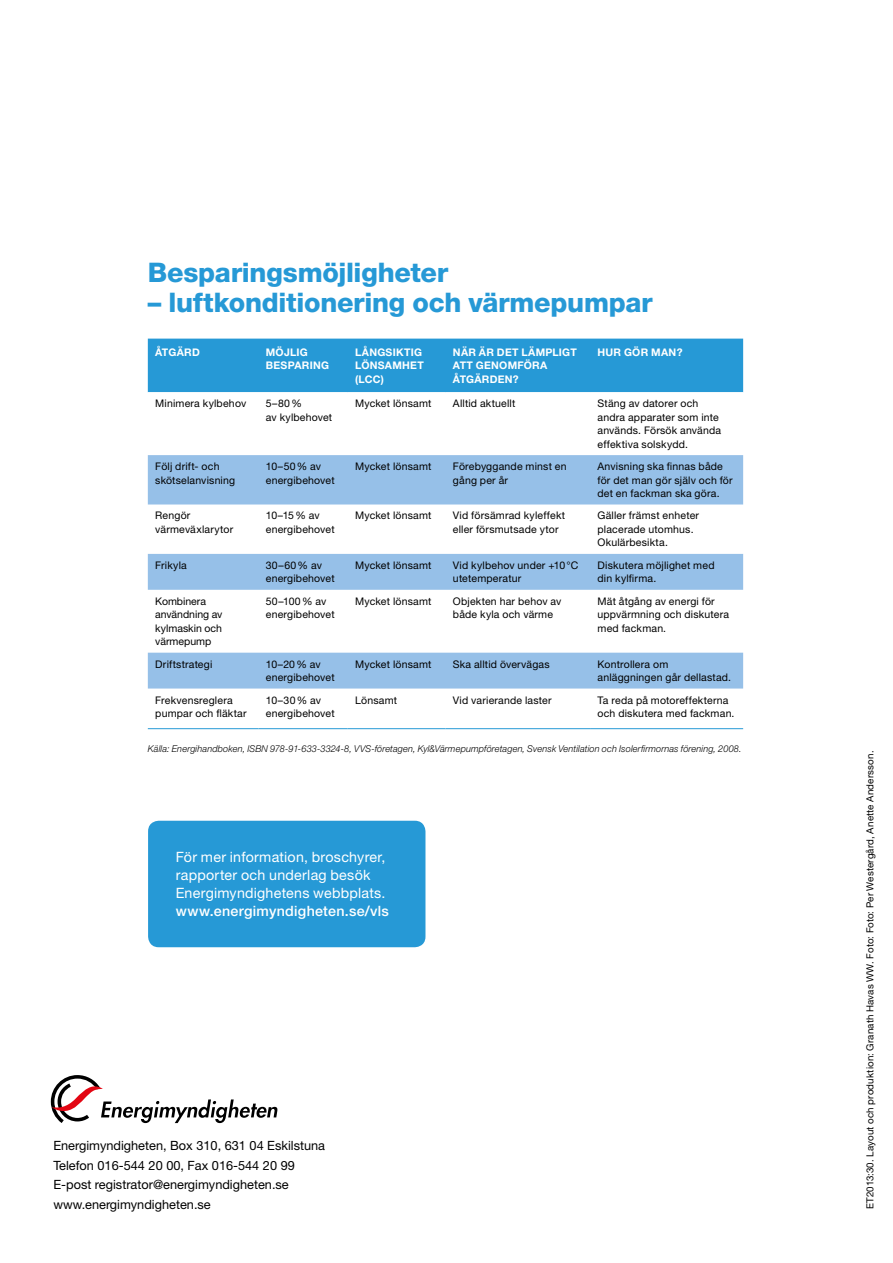
<style>
.page{position:relative;width:893px;height:1263px;background:#fff}
.page>*{position:absolute;margin:0;border:0;box-sizing:border-box;transform-origin:0 0}
.t1{font:800 27px "Helvetica Neue LT Std";letter-spacing:-.01em;color:#2699d6}
.t2{font:14.25px/18px "Helvetica Neue LT Std";letter-spacing:.015em;color:#fff}
.t3{font:12.75px/19.5px "Helvetica Neue LT Std";color:#000}
.t4{font:10.5px/13.5px "Helvetica Neue LT Std";letter-spacing:.015em;color:#000}
.t5{font:700 10.5px/13.5px "Helvetica Neue LT Std";letter-spacing:.025em;color:#fff}
.t6{font:9.75px "Helvetica Neue LT Std";color:#000}
.t7{font:italic 300 9.45px "Helvetica Neue LT Std";letter-spacing:.015em;color:#000}
.s1{font-weight:500}
</style>
<div class="page">
<div style="left:148px;top:821px;width:277px;height:126px;background:#2699d6;border-radius:11px"></div>
<svg style="left:51px;top:1075px;width:226px;height:48px"></svg>
<div style="left:148px;top:339px;width:595px;height:53px;background:#2699d6"></div>
<svg style="left:348px;top:392px;width:395px;height:297px"></svg>
<svg style="left:148px;top:455px;width:595px;height:233px;fill:#96c0e8"></svg>
<hr style="left:148px;top:728px;width:110px;height:1px;background:#2699d6">
<hr style="left:258px;top:728px;width:90px;height:1px;background:#2699d6">
<hr style="left:348px;top:728px;width:97px;height:1px;background:#2699d6">
<hr style="left:445px;top:728px;width:145px;height:1px;background:#2699d6">
<hr style="left:590px;top:728px;width:153px;height:1px;background:#2699d6">
<h1 class="t1" style="left:148px;top:257px;width:302px">Besparingsmöjligheter</h1>
<h1 class="t1" style="left:148px;top:287px;width:506px">– luftkonditionering och värmepumpar</h1>
<h2 class="t5" style="left:155px;top:345px;width:46px">ÅTGÄRD</h2>
<h2 class="t5" style="left:266px;top:345px;width:65px">MÖJLIG<br>BESPARING</h2>
<h2 class="t5" style="left:355px;top:345px;width:70px">LÅNGSIKTIG<br>LÖNSAMHET (LCC)</h2>
<h2 class="t5" style="left:453px;top:345px;width:125px">NÄR ÄR DET LÄMPLIGT<br>ATT GENOMFÖRA<br>ÅTGÄRDEN?</h2>
<h2 class="t5" style="left:597px;top:345px;width:87px">HUR GÖR MAN?</h2>
<p class="t4" style="left:155px;top:397px;width:93px">Minimera kylbehov</p>
<p class="t4" style="left:266px;top:397px;width:68px">5–80 %<br>av kylbehovet</p>
<p class="t4" style="left:355px;top:397px;width:78px">Mycket lönsamt</p>
<p class="t4" style="left:453px;top:397px;width:64px">Alltid aktuellt</p>
<p class="t4" style="left:597px;top:397px;width:125px">Stäng av datorer och andra apparater som inte används. Försök använda effektiva solskydd.</p>
<p class="t4" style="left:155px;top:459px;width:81px">Följ drift- och skötselanvisning</p>
<p class="t4" style="left:266px;top:459px;width:70px">10–50 % av energibehovet</p>
<p class="t4" style="left:355px;top:459px;width:78px">Mycket lönsamt</p>
<p class="t4" style="left:453px;top:459px;width:115px">Förebyggande minst en gång per år</p>
<p class="t4" style="left:597px;top:459px;width:137px">Anvisning ska finnas både för det man gör själv och för det en fackman ska göra.</p>
<p class="t4" style="left:155px;top:509px;width:79px">Rengör värmeväxlarytor</p>
<p class="t4" style="left:266px;top:509px;width:70px">10–15 % av energibehovet</p>
<p class="t4" style="left:355px;top:509px;width:78px">Mycket lönsamt</p>
<p class="t4" style="left:453px;top:509px;width:114px">Vid försämrad kyleffekt eller försmutsade ytor</p>
<p class="t4" style="left:597px;top:509px;width:103px">Gäller främst enheter placerade utomhus.<br>Okulärbesikta.</p>
<p class="t4" style="left:155px;top:558px;width:33px">Frikyla</p>
<p class="t4" style="left:266px;top:558px;width:70px">30–60 % av energibehovet</p>
<p class="t4" style="left:355px;top:558px;width:78px">Mycket lönsamt</p>
<p class="t4" style="left:453px;top:558px;width:127px">Vid kylbehov under +10 °C utetemperatur</p>
<p class="t4" style="left:597px;top:558px;width:119px">Diskutera möjlighet med din kylfirma.</p>
<p class="t4" style="left:155px;top:594px;width:69px">Kombinera användning av kylmaskin och värmepump</p>
<p class="t4" style="left:266px;top:594px;width:70px">50–100 % av energibehovet</p>
<p class="t4" style="left:355px;top:594px;width:78px">Mycket lönsamt</p>
<p class="t4" style="left:453px;top:594px;width:110px">Objekten har behov av både kyla och värme</p>
<p class="t4" style="left:597px;top:594px;width:133px">Mät åtgång av energi för uppvärmning och diskutera med fackman.</p>
<p class="t4" style="left:155px;top:657px;width:59px">Driftstrategi</p>
<p class="t4" style="left:266px;top:657px;width:70px">10–20 % av energibehovet</p>
<p class="t4" style="left:355px;top:657px;width:78px">Mycket lönsamt</p>
<p class="t4" style="left:453px;top:657px;width:98px">Ska alltid övervägas</p>
<p class="t4" style="left:597px;top:657px;width:135px">Kontrollera om anläggningen går dellastad.</p>
<p class="t4" style="left:155px;top:693px;width:93px">Frekvensreglera pumpar och fläktar</p>
<p class="t7" style="left:148px;top:742px;width:595px">Källa: Energihandboken, ISBN 978-91-633-3324-8, VVS-företagen, Kyl&amp;Värmepumpföretagen, Svensk Ventilation och Isolerfirmornas förening, 2008.</p>
<p class="t4" style="left:266px;top:693px;width:70px">10–30 % av energibehovet</p>
<p class="t4" style="left:355px;top:693px;width:44px">Lönsamt</p>
<p class="t4" style="left:453px;top:693px;width:100px">Vid varierande laster</p>
<p class="t4" style="left:597px;top:693px;width:138px">Ta reda på motor effekterna och diskutera med fackman.</p>
<p class="t2" style="left:176px;top:848px;width:215px">För mer information, broschyrer, rapporter och underlag besök<br>Energimyndighetens webbplats. <span class="s1">www.energimyndigheten.se/vls</span></p>
<p class="t3" style="left:53px;top:1136px;width:273px">Energimyndigheten, Box 310, 631 04 Eskilstuna Telefon 016-544 20 00, Fax 016-544 20 99<br>E-post registrator@energimyndigheten.se www.energimyndigheten.se</p>
<p class="t6" style="left:864px;top:1209px;width:460px;rotate:-90deg">E 102T 3 : 03 . L uoya t o c h p dor no i t ku : G t ana r h H ava s W W . F o to : F o to : P e r W dr ågr e t se , A t t en e A dn . noss r e</p>
</div>
